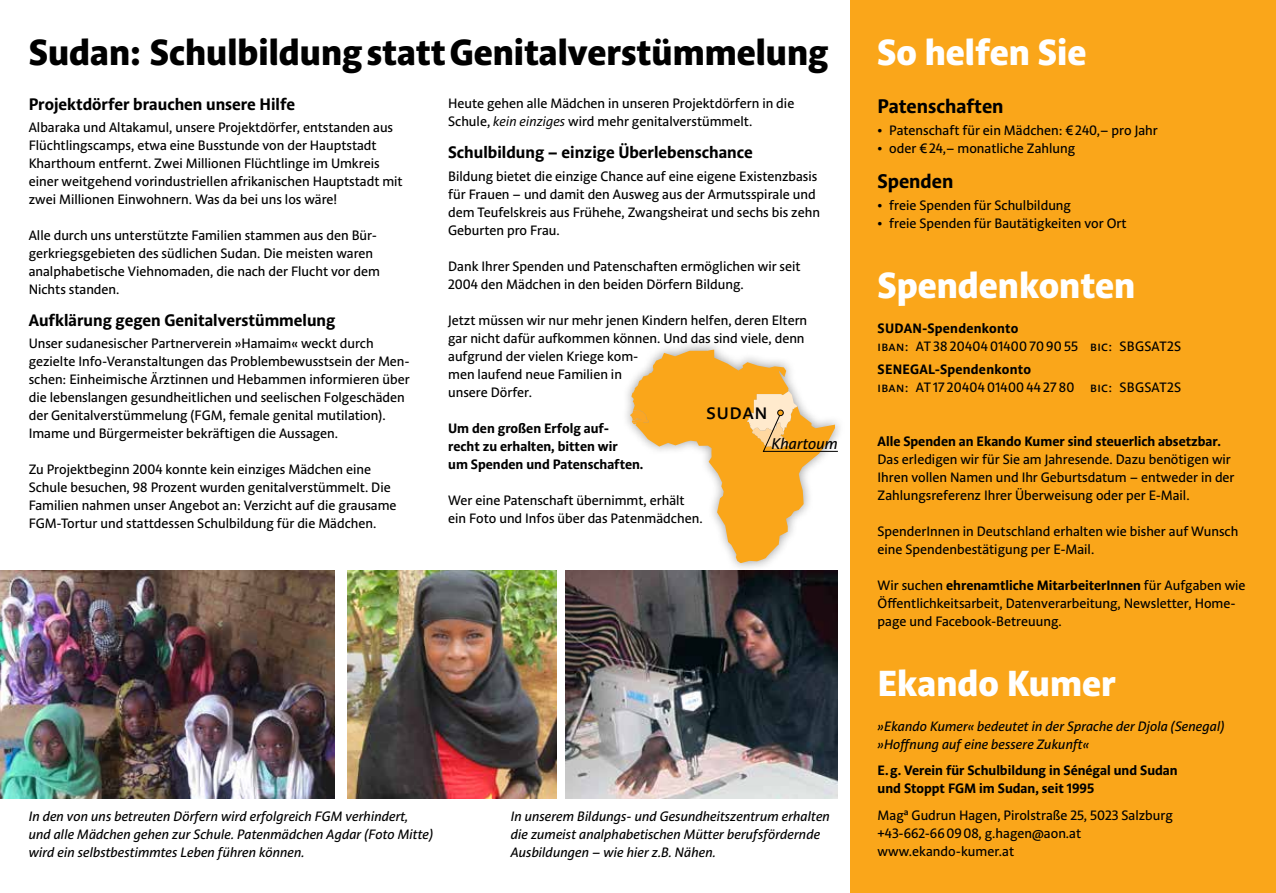
<style>
.page{position:relative;width:1276px;height:893px;background:#fff}
.page>*{position:absolute;margin:0;border:0;box-sizing:border-box;transform-origin:0 0}
.t1{font:800 36px "Acorde";color:#000}
.t2{font:800 36px "Acorde";color:#fff}
.t3{font:500 21.45px "Acorde";color:#000}
.t4{font:700 19.5px "Acorde";color:#000}
.t5{font:700 16.5px "Acorde";color:#000}
.t6{font:italic 500 15.45px "Acorde";color:#000}
.t7{font:500 13.5px/18px "Acorde";color:#000}
.t8{font:italic 500 13.5px/18px "Acorde";color:#000}
.t9{font:700 13.5px/18px "Acorde";color:#000}
.t10{font:500 13.5px "Acorde";letter-spacing:.02em;color:#000}
.t11{font:700 13.5px "Acorde";letter-spacing:.02em;color:#000}
.s1{font-weight:400;font-style:italic}
.s2{font-weight:700}
</style>
<div class="page">
<div style="left:850px;top:0;width:426px;height:893px;background:#faa61a"></div>
<img style="left:566px;top:571px;width:271px;height:228px">
<img style="left:0;top:571px;width:334px;height:228px">
<img style="left:347px;top:571px;width:209px;height:228px">
<div style="left:621px;top:339px;width:224px;height:234px;background:#000;opacity:.4"></div>
<svg style="left:630px;top:349px;width:208px;height:214px"></svg>
<h1 class="t1" style="left:29px;top:30px;width:801px">Sudan: Schulbildung statt Genitalverstümmelung</h1>
<p class="t5" style="left:29px;top:94px;width:268px">Projektdörfer brauchen unsere Hilfe</p>
<p class="t7" style="left:29px;top:119px;width:375px">Albaraka und Altakamul, unsere Projektdörfer, entstanden aus Flüchtlingscamps, etwa eine Busstunde von der Hauptstadt Kharthoum entfernt. Zwei Millionen Flüchtlinge im Umkreis einer weitgehend vorindustriellen afrikanischen Hauptstadt mit zwei Millionen Einwohnern. Was da bei uns los wäre!</p>
<p class="t7" style="left:29px;top:227px;width:353px">Alle durch uns unterstützte Familien stammen aus den Bür&shy;gerkriegsgebieten des südlichen Sudan. Die meisten waren analphabetische Viehnomaden, die nach der Flucht vor dem Nichts standen.</p>
<p class="t5" style="left:29px;top:310px;width:308px">Aufklärung gegen Genitalverstümmelung</p>
<p class="t7" style="left:29px;top:335px;width:383px">Unser sudanesischer Partnerverein »Hamaim« weckt durch gezielte Info-Veranstaltungen das Problembewusstsein der Men&shy;schen: Einheimische Ärztinnen und Hebammen informieren über die lebenslangen gesundheitlichen und seelischen Folgeschäden der Genitalverstümmelung (FGM, female genital mutilation).<br>Imame und Bürgermeister bekräftigen die Aussagen.</p>
<p class="t7" style="left:29px;top:461px;width:369px">Zu Projektbeginn 2004 konnte kein einziges Mädchen eine Schule besuchen, 98 Prozent wurden genitalverstümmelt. Die Familien nahmen unser Angebot an: Verzicht auf die grausame FGM-Tortur und stattdessen Schulbildung für die Mädchen.</p>
<p class="t7" style="left:448px;top:95px;width:348px">Heute gehen alle Mädchen in unseren Projektdörfern in die<br>Schule, <span class="s1">kein einziges</span> wird mehr genitalverstümmelt.</p>
<p class="t5" style="left:448px;top:143px;width:306px">Schulbildung – einzige Überlebenschance</p>
<p class="t7" style="left:448px;top:168px;width:373px">Bildung bietet die einzige Chance auf eine eigene Existenzbasis für Frauen – und damit den Ausweg aus der Armutsspirale und dem Teufelskreis aus Frühehe, Zwangsheirat und sechs bis zehn Geburten pro Frau.</p>
<p class="t7" style="left:448px;top:258px;width:354px">Dank Ihrer Spenden und Patenschaften ermöglichen wir seit<br>2004 den Mädchen in den beiden Dörfern Bildung.</p>
<p class="t7" style="left:448px;top:312px;width:360px">Jetzt müssen wir nur mehr jenen Kindern helfen, deren Eltern gar nicht dafür aufkommen können. Und das sind viele, denn aufgrund der vielen Kriege kom-<br>men laufend neue Familien in<br>unsere Dörfer.</p>
<p class="t9" style="left:448px;top:420px;width:197px">Um den großen Erfolg auf-<br>recht zu erhalten, bitten wir<br>um Spenden und Patenschaften.</p>
<p class="t7" style="left:448px;top:492px;width:256px">Wer eine Patenschaft übernimmt, erhält ein Foto und Infos über das Patenmädchen.</p>
<h2 class="t3" style="left:706px;top:398px;width:49px">Sudan</h2>
<p class="t6" style="left:771px;top:434px;width:68px">Khartoum</p>
<p class="t8" style="left:29px;top:808px;width:406px">In den von uns betreuten Dörfern wird erfolgreich FGM verhindert, und alle Mädchen gehen zur Schule. Patenmädchen Agdar (Foto Mitte) wird ein selbstbestimmtes Leben führen können.</p>
<p class="t8" style="left:511px;top:808px;width:321px">In unserem Bildungs- und Gesundheitszentrum erhalten die zumeist analphabetischen Mütter berufsfördernde<br>Ausbildungen – wie hier z.B. Nähen.</p>
<h1 class="t2" style="left:877px;top:30px;width:211px">So helfen Sie</h1>
<h3 class="t4" style="left:877px;top:94px;width:127px">Patenschaften</h3>
<p class="t7" style="left:877px;top:122px;width:282px">• Patenschaft für ein Mädchen: €240,– pro Jahr</p>
<p class="t7" style="left:877px;top:140px;width:199px">• oder €24,– monatliche Zahlung</p>
<h3 class="t4" style="left:877px;top:169px;width:77px">Spenden</h3>
<p class="t7" style="left:877px;top:197px;width:195px">• freie Spenden für Schulbildung</p>
<p class="t7" style="left:877px;top:215px;width:250px">• freie Spenden für Bautätigkeiten vor Ort</p>
<h1 class="t2" style="left:877px;top:264px;width:259px">Spendenkonten</h1>
<p class="t11" style="left:877px;top:320px;width:142px">SUDAN-Spendenkonto</p>
<p class="t10" style="left:877px;top:339px;width:305px">IBAN: AT 38 20404 01400 70 90 55 BIC: SBGSAT2S</p>
<p class="t11" style="left:877px;top:361px;width:155px">SENEGAL-Spendenkonto</p>
<p class="t10" style="left:877px;top:379px;width:305px">IBAN: AT 17 20404 01400 44 27 80 BIC: SBGSAT2S</p>
<p class="t9" style="left:877px;top:433px;width:345px">Alle Spenden an Ekando Kumer sind steuerlich absetzbar.</p>
<p class="t7" style="left:877px;top:451px;width:358px">Das erledigen wir für Sie am Jahresende. Dazu benötigen wir<br>Ihren vollen Namen und Ihr Geburtsdatum – entweder in der<br>Zahlungsreferenz Ihrer Überweisung oder per E-Mail.</p>
<p class="t7" style="left:877px;top:523px;width:362px">SpenderInnen in Deutschland erhalten wie bisher auf Wunsch eine Spendenbestätigung per E-Mail.</p>
<p class="t7" style="left:877px;top:577px;width:369px">Wir suchen <span class="s2">ehrenamtliche MitarbeiterInnen</span> für Aufgaben wie<br>Öffentlichkeitsarbeit, Datenverarbeitung, Newsletter, Home&shy;page und Facebook-Betreuung.</p>
<h1 class="t2" style="left:877px;top:661px;width:240px">Ekando Kumer</h1>
<p class="t8" style="left:877px;top:718px;width:348px">»Ekando Kumer« bedeutet in der Sprache der Djola (Senegal) »Hoffnung auf eine bessere Zukunft«</p>
<p class="t9" style="left:877px;top:762px;width:302px">E.g. Verein für Schulbildung in Sénégal und Sudan und Stoppt FGM im Sudan, seit 1995</p>
<p class="t7" style="left:877px;top:807px;width:297px">Maga Gudrun Hagen, Pirolstraße 25, 5023 Salzburg +43-662-660908, g.hagen@aon.at www.ekando-kumer.at</p>
</div>
